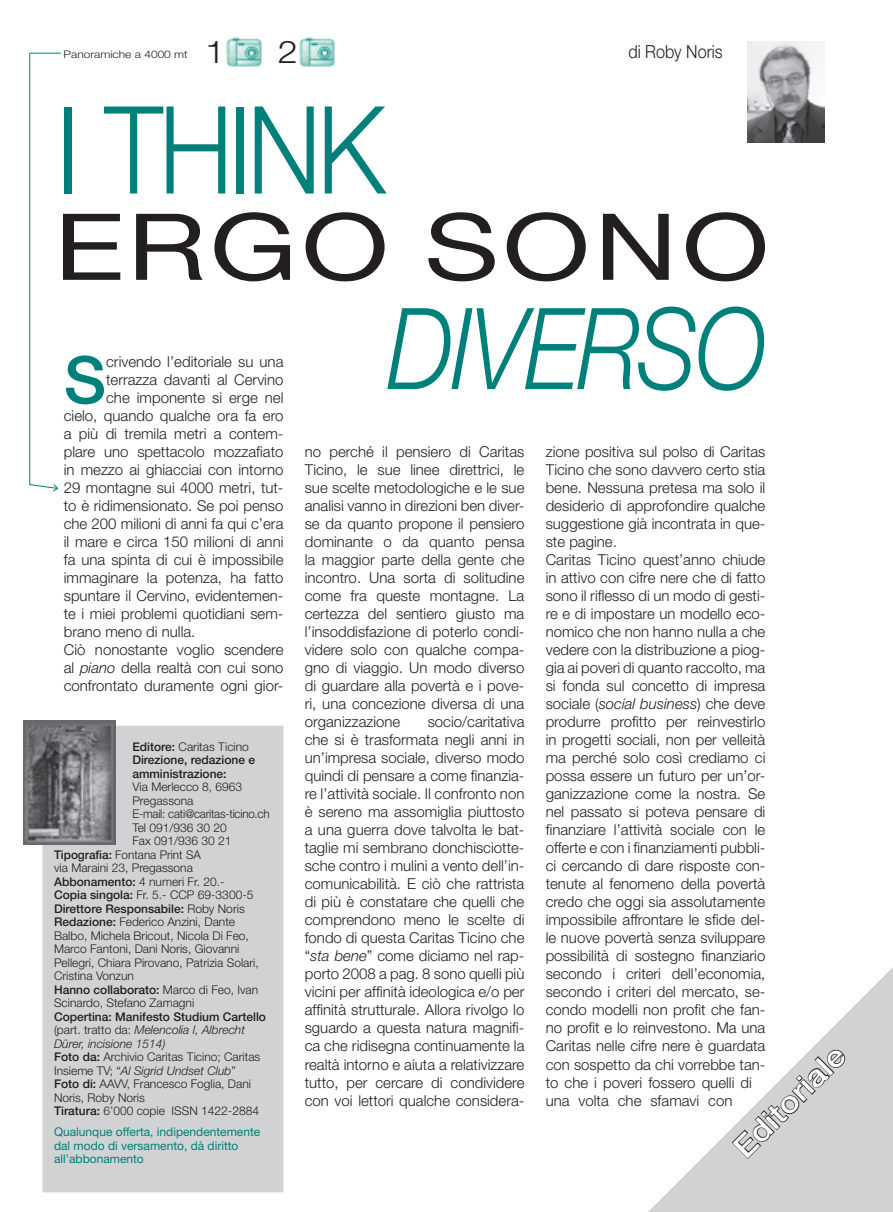
<style>
.page{position:relative;width:893px;height:1212px;background:#fff}
.page>*{position:absolute;margin:0;border:0;box-sizing:border-box;transform-origin:0 0}
.Titolo2a{font:300 121.8px "Helvetica Neue";letter-spacing:-.04em;color:#00807a;scale:.86 1}
.Normale{font:italic 300 113.25px "Helvetica Neue";letter-spacing:-.025em;color:#00807a;scale:.85 1}
.Normale-2{font:92.4px "Helvetica Neue";letter-spacing:.03em;color:#231f20;scale:1.25 1}
.Normale-3{font:500 65.4px "Helvetica Neue";color:#00807a}
.t1{font:300 31.35px "Helvetica Neue";color:#231f20;scale:1.15 1}
.t2{font:500 30px "Helvetica Neue";color:#fff;scale:1.1 1}
.t3{font:300 18px "Helvetica Neue";color:#231f20;scale:.9 1}
.Normale-4{font:300 15px/18px "Helvetica Neue";color:#231f20;text-align:justify}
.t4{font:300 12px/13.5px "Helvetica Neue";color:#231f20}
.t5{font:italic 300 12px/13.5px "Helvetica Neue";color:#231f20}
.t6{font:12px/13.5px "Helvetica Neue";color:#00807a}
.t7{font:500 12px/13.5px "Helvetica Neue";color:#231f20}
.t8{font:300 12px "Helvetica Neue";letter-spacing:-.02em;color:#231f20}
.t9{font:300 10.5px "Helvetica Neue";color:#231f20;scale:1.15 1}
.s1{font-style:italic}
.s2{font-weight:500}
.s3{font-weight:300}
.s4{font-weight:500;font-style:normal}
.s5{font-style:normal}
</style>
<div class="page">
<svg style="left:648px;top:967px;width:245px;height:245px"></svg>
<svg style="left:731px;top:1049px;width:115px;height:111px"></svg>
<img style="left:747px;top:41px;width:78px;height:102px">
<div style="left:42px;top:726px;width:242px;height:466px;background:#d1d2d4;border:3px solid #d1d2d4"></div>
<img style="left:23px;top:720px;width:92px;height:125px">
<img style="left:226px;top:37px;width:36px;height:30px">
<img style="left:299px;top:37px;width:36px;height:30px">
<hr style="left:30px;top:53px;width:31px;height:1px;background:#00807a">
<hr style="left:29px;top:53px;width:1px;height:432px;background:#00807a">
<svg style="left:29px;top:484px;width:29px;height:8px"></svg>
<p class="t9" style="left:64px;top:48px;width:109px">Panoramiche a 4000 mt</p>
<p class="t1" style="left:205px;top:33px;width:19px">1</p>
<p class="t1" style="left:278px;top:32px;width:19px">2</p>
<p class="t3" style="left:628px;top:40px;width:106px">di Roby Noris</p>
<p class="Titolo2a" style="left:56px;top:76px;width:384px">I THINK</p>
<p class="Normale-2" style="left:54px;top:192px;width:574px">ERGO SONO</p>
<p class="Normale" style="left:387px;top:281px;width:448px">DIVERSO</p>
<p class="Normale-3" style="left:64px;top:341px;width:44px">S</p>
<p class="Normale-4" style="left:106px;top:353px;width:179px">crivendo l’editoriale su una</p>
<p class="Normale-4" style="left:106px;top:371px;width:179px">terrazza davanti al Cervino</p>
<p class="Normale-4" style="left:106px;top:389px;width:179px">che imponente si erge nel</p>
<p class="Normale-4" style="left:64px;top:407px;width:221px">cielo, quando qualche ora fa ero</p>
<p class="Normale-4" style="left:64px;top:425px;width:221px">a più di tremila metri a contem-</p>
<p class="Normale-4" style="left:64px;top:443px;width:221px">plare uno spettacolo mozzafiato</p>
<p class="Normale-4" style="left:64px;top:461px;width:221px">in mezzo ai ghiacciai con intorno</p>
<p class="Normale-4" style="left:64px;top:479px;width:221px">29 montagne sui 4000 metri, tut-</p>
<p class="Normale-4" style="left:64px;top:497px;width:221px">to è ridimensionato. Se poi penso</p>
<p class="Normale-4" style="left:64px;top:515px;width:221px">che 200 milioni di anni fa qui c’era</p>
<p class="Normale-4" style="left:64px;top:533px;width:221px">il mare e circa 150 milioni di anni</p>
<p class="Normale-4" style="left:64px;top:551px;width:221px">fa una spinta di cui è impossibile</p>
<p class="Normale-4" style="left:64px;top:569px;width:221px">immaginare la potenza, ha fatto</p>
<p class="Normale-4" style="left:64px;top:587px;width:221px">spuntare il Cervino, evidentemen-</p>
<p class="Normale-4" style="left:64px;top:605px;width:221px">te i miei problemi quotidiani sem-</p>
<p class="Normale-4" style="left:64px;top:623px;width:133px">brano meno di nulla.</p>
<p class="Normale-4" style="left:64px;top:641px;width:221px">Ciò nonostante voglio scendere al <span class="s1">piano</span> della realtà con cui sono confrontato duramente ogni gior-</p>
<p class="Normale-4" style="left:305px;top:443px;width:221px">no perché il pensiero di Caritas Ticino, le sue linee direttrici, le sue scelte metodologiche e le sue analisi vanno in direzioni ben diver&shy;se da quanto propone il pensiero dominante o da quanto pensa la maggior parte della gente che incontro. Una sorta di solitudine come fra queste montagne. La certezza del sentiero giusto ma l’insoddisfazione di poterlo condi&shy;videre solo con qualche compa&shy;gno di viaggio. Un modo diverso di guardare alla povertà e i pove&shy;ri, una concezione diversa di una organizzazione</p>
<p class="Normale-4" style="left:546px;top:443px;width:221px">zione positiva sul polso di Caritas Ticino che sono davvero certo stia bene. Nessuna pretesa ma solo il desiderio di approfondire qualche suggestione già incontrata in que&shy;ste pagine.</p>
<p class="Normale-4" style="left:546px;top:551px;width:221px;text-align:left">Caritas Ticino quest’anno chiude in attivo con cifre nere che di fatto sono il riflesso di un modo di gesti&shy;re e di impostare un modello eco&shy;nomico che non hanno nulla a che vedere con la distribuzione a piog&shy;gia ai poveri di quanto raccolto, ma si fonda sul concetto di impresa sociale (<span class="s1">social business</span>) che deve produrre profitto per reinvestirlo in progetti sociali, non per velleità ma perché solo così crediamo ci possa essere un futuro per un’or&shy;ganizzazione come la nostra. Se nel passato si poteva pensare di finanziare l’attività sociale con le offerte e con i finanziamenti pubbli&shy;ci cercando di dare risposte con&shy;tenute al fenomeno della povertà credo che oggi sia assolutamente impossibile affrontare le sfide del&shy;le nuove povertà senza sviluppare possibilità di sostegno finanziario secondo i criteri dell’economia, secondo i criteri del mercato, se&shy;condo modelli non profit che fan&shy;no profit e lo reinvestono. Ma una Caritas nelle cifre nere è guardata con sospetto da chi vorrebbe tan&shy;to che i poveri fossero quelli di una volta che sfamavi con</p>
<p class="Normale-4" style="left:305px;top:713px;width:221px;text-indent:123px">socio/caritativa che si è trasformata negli anni in un’impresa sociale, diverso modo quindi di pensare a come finanzia&shy;re l’attività sociale. Il confronto non è sereno ma assomiglia piuttosto a una guerra dove talvolta le bat&shy;taglie mi sembrano donchisciotte&shy;sche contro i mulini a vento dell’in&shy;comunicabilità. E ciò che rattrista di più è constatare che quelli che comprendono meno le scelte di fondo di questa Caritas Ticino che “<span class="s1">sta bene</span>” come diciamo nel rap&shy;porto 2008 a pag. 8 sono quelli più vicini per affinità ideologica e/o per affinità strutturale. Allora rivolgo lo sguardo a questa natura magnifi&shy;ca che ridisegna continuamente la realtà intorno e aiuta a relativizzare tutto, per cercare di condividere con voi lettori qualche considera-</p>
<p class="t4" style="left:132px;top:739px;width:118px"><span class="s2">Editore:</span> Caritas Ticino</p>
<p class="t7" style="left:132px;top:753px;width:124px">Direzione, redazione e amministrazione:</p>
<p class="t4" style="left:132px;top:780px;width:111px">Via Merlecco 8, 6963<br>Pregassona</p>
<p class="t8" style="left:132px;top:807px;width:139px">E-mail: cati@caritas-ticino.ch</p>
<p class="t4" style="left:132px;top:820px;width:96px">Tel 091/936 30 20</p>
<p class="t4" style="left:132px;top:834px;width:101px">Fax 091/936 30 21</p>
<p class="t4" style="left:54px;top:847px;width:148px"><span class="s2">Tipografia:</span> Fontana Print SA</p>
<p class="t4" style="left:54px;top:861px;width:140px">via Maraini 23, Pregassona</p>
<p class="t4" style="left:54px;top:874px;width:172px"><span class="s2">Abbonamento:</span> 4 numeri Fr. 20.-</p>
<p class="t4" style="left:54px;top:888px;width:201px"><span class="s2">Copia singola:</span> Fr. 5.- CCP 69-3300-5</p>
<p class="t7" style="left:54px;top:902px;width:192px">Direttore Responsabile: <span class="s3">Roby Noris</span></p>
<p class="t4" style="left:54px;top:915px;width:206px"><span class="s2">Redazione:</span> Federico Anzini, Dante Balbo, Michela Bricout, Nicola Di Feo, Marco Fantoni, Dani Noris, Giovanni Pellegri, Chiara Pirovano, Patrizia Solari, Cristina Vonzun</p>
<p class="t4" style="left:54px;top:982px;width:206px"><span class="s2">Hanno collaborato:</span> Marco di Feo, Ivan<br>Scinardo, Stefano Zamagni</p>
<p class="t5" style="left:54px;top:1010px;width:214px"><span class="s4">Copertina: Manifesto Studium Cartello </span><span class="s5">(part. tratto da:</span> Melencolia I, Albrecht<br>Dürer, incisione 1514)</p>
<p class="t4" style="left:54px;top:1050px;width:208px"><span class="s2">Foto da:</span> Archivio Caritas Ticino; Caritas<br>Insieme TV; “<span class="s1">Al Sigrid Undset Club</span>”</p>
<p class="t4" style="left:54px;top:1077px;width:199px"><span class="s2">Foto di:</span> AAVV, Francesco Foglia, Dani<br>Noris, Roby Noris</p>
<p class="t4" style="left:54px;top:1104px;width:207px"><span class="s2">Tiratura:</span> 6’000 copie ISSN 1422-2884</p>
<p class="t6" style="left:54px;top:1125px;width:208px">Qualunque offerta, indipendentemente dal modo di versamento, dà diritto all’abbonamento</p>
<p class="t2" style="left:726px;top:1139px;width:132px;rotate:-45deg">Editoriale</p>
</div>
